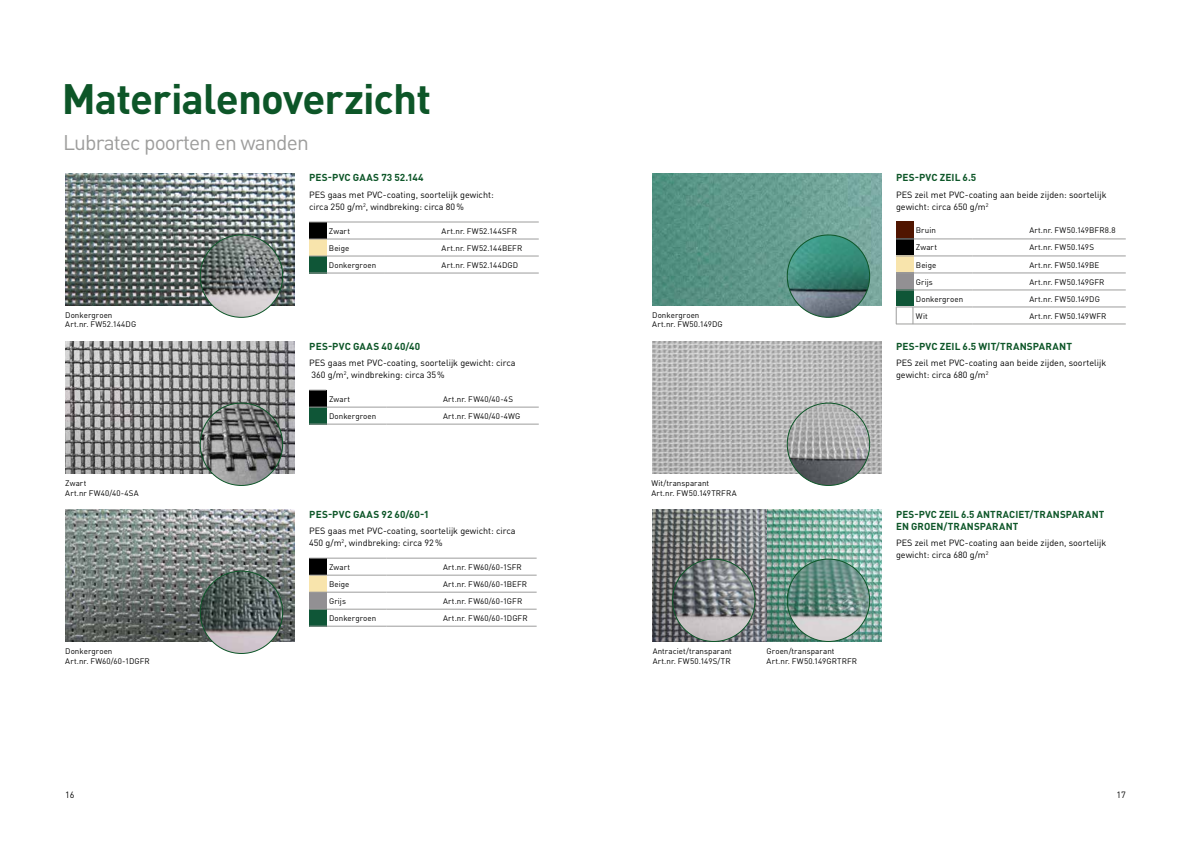
<style>
.page{position:relative;width:1191px;height:842px;background:#fff}
.page>*{position:absolute;margin:0;border:0;box-sizing:border-box;transform-origin:0 0}
.t1{font:700 42px "DIN Pro";letter-spacing:-.02em;color:#0d5628}
.t2{font:21px "DIN Pro";letter-spacing:-.04em;color:#9d9d9c}
.t3{font:700 10px/12px "DIN Pro";letter-spacing:.01em;color:#0d5628}
.t4{font:9px/12px "DIN Pro";color:#000}
.t5{font:8px/9.6px "DIN Pro";letter-spacing:.01em;color:#000}
.t6{font:8px/9.6px "DIN Pro";letter-spacing:.03em;color:#000}
.t7{font:8px "DIN Pro";letter-spacing:.035em;color:#000}
</style>
<div class="page">
<img style="left:652px;top:510px;width:230px;height:132px">
<img style="left:672px;top:559px;width:83px;height:82px;border-radius:41px">
<div style="left:672px;top:559px;width:83px;height:83px;border:1px solid #0d5628;border-radius:50%"></div>
<img style="left:787px;top:559px;width:82px;height:82px;border-radius:41px">
<img style="left:652px;top:342px;width:230px;height:132px">
<img style="left:787px;top:403px;width:82px;height:82px;border-radius:41px">
<img style="left:652px;top:174px;width:230px;height:132px">
<img style="left:787px;top:235px;width:82px;height:82px;border-radius:41px">
<img style="left:65px;top:174px;width:230px;height:132px">
<img style="left:65px;top:342px;width:230px;height:132px">
<img style="left:65px;top:510px;width:230px;height:132px">
<div style="left:309px;top:222px;width:17px;height:17px;background:#000"></div>
<div style="left:309px;top:239px;width:17px;height:17px;background:#f8e4ac"></div>
<div style="left:309px;top:256px;width:17px;height:17px;background:#0f5637"></div>
<svg style="left:309px;top:222px;width:17px;height:1px"></svg>
<hr style="left:326px;top:222px;width:59px;height:1px;background:#9d9d9c">
<hr style="left:385px;top:222px;width:154px;height:1px;background:#9d9d9c">
<svg style="left:309px;top:239px;width:17px;height:1px"></svg>
<hr style="left:326px;top:239px;width:59px;height:1px;background:#9d9d9c">
<hr style="left:385px;top:239px;width:154px;height:1px;background:#9d9d9c">
<svg style="left:309px;top:256px;width:17px;height:1px"></svg>
<hr style="left:326px;top:256px;width:59px;height:1px;background:#9d9d9c">
<hr style="left:385px;top:256px;width:154px;height:1px;background:#9d9d9c">
<svg style="left:309px;top:273px;width:17px;height:1px"></svg>
<hr style="left:326px;top:273px;width:59px;height:1px;background:#9d9d9c">
<hr style="left:385px;top:273px;width:154px;height:1px;background:#9d9d9c">
<div style="left:309px;top:390px;width:17px;height:17px;background:#000"></div>
<div style="left:309px;top:407px;width:17px;height:17px;background:#0f5637"></div>
<svg style="left:309px;top:407px;width:17px;height:1px"></svg>
<hr style="left:326px;top:407px;width:60px;height:1px;background:#9d9d9c">
<hr style="left:386px;top:407px;width:153px;height:1px;background:#9d9d9c">
<svg style="left:309px;top:424px;width:17px;height:1px"></svg>
<hr style="left:326px;top:424px;width:60px;height:1px;background:#9d9d9c">
<hr style="left:386px;top:424px;width:153px;height:1px;background:#9d9d9c">
<svg style="left:309px;top:390px;width:17px;height:1px"></svg>
<div style="left:309px;top:558px;width:17px;height:17px;background:#000"></div>
<div style="left:309px;top:575px;width:17px;height:17px;background:#f8e4ac"></div>
<div style="left:309px;top:592px;width:17px;height:17px;background:#929093"></div>
<div style="left:309px;top:609px;width:17px;height:17px;background:#0f5637"></div>
<svg style="left:309px;top:558px;width:17px;height:1px"></svg>
<hr style="left:326px;top:558px;width:60px;height:1px;background:#9d9d9c">
<hr style="left:386px;top:558px;width:150px;height:1px;background:#9d9d9c">
<svg style="left:309px;top:575px;width:17px;height:1px"></svg>
<hr style="left:326px;top:575px;width:60px;height:1px;background:#9d9d9c">
<hr style="left:386px;top:575px;width:150px;height:1px;background:#9d9d9c">
<hr style="left:326px;top:592px;width:60px;height:1px;background:#9d9d9c">
<hr style="left:386px;top:592px;width:150px;height:1px;background:#9d9d9c">
<hr style="left:326px;top:609px;width:60px;height:1px;background:#9d9d9c">
<hr style="left:386px;top:609px;width:150px;height:1px;background:#9d9d9c">
<svg style="left:309px;top:609px;width:17px;height:1px"></svg>
<svg style="left:309px;top:626px;width:17px;height:1px"></svg>
<hr style="left:326px;top:626px;width:60px;height:1px;background:#9d9d9c">
<hr style="left:386px;top:626px;width:150px;height:1px;background:#9d9d9c">
<img style="left:200px;top:235px;width:83px;height:82px;border-radius:41px">
<img style="left:200px;top:403px;width:83px;height:82px;border-radius:41px">
<div style="left:200px;top:403px;width:83px;height:83px;border:1px solid #0d5628;border-radius:50%"></div>
<img style="left:200px;top:571px;width:83px;height:82px;border-radius:41px">
<div style="left:200px;top:571px;width:83px;height:83px;border:1px solid #0d5628;border-radius:50%"></div>
<div style="left:896px;top:222px;width:17px;height:17px;background:#501500"></div>
<div style="left:896px;top:239px;width:17px;height:17px;background:#000"></div>
<div style="left:896px;top:256px;width:17px;height:17px;background:#f8e4ac"></div>
<div style="left:896px;top:273px;width:17px;height:17px;background:#929093"></div>
<div style="left:896px;top:290px;width:17px;height:17px;background:#0f5637"></div>
<svg style="left:896px;top:239px;width:17px;height:1px"></svg>
<hr style="left:913px;top:239px;width:59px;height:1px;background:#9d9d9c">
<hr style="left:972px;top:239px;width:153px;height:1px;background:#9d9d9c">
<svg style="left:896px;top:290px;width:17px;height:1px"></svg>
<hr style="left:913px;top:273px;width:59px;height:1px;background:#9d9d9c">
<hr style="left:913px;top:290px;width:59px;height:1px;background:#9d9d9c">
<hr style="left:972px;top:273px;width:153px;height:1px;background:#9d9d9c">
<hr style="left:972px;top:290px;width:153px;height:1px;background:#9d9d9c">
<svg style="left:896px;top:256px;width:17px;height:1px"></svg>
<hr style="left:913px;top:256px;width:59px;height:1px;background:#9d9d9c">
<hr style="left:913px;top:307px;width:59px;height:1px;background:#9d9d9c">
<hr style="left:972px;top:256px;width:153px;height:1px;background:#9d9d9c">
<hr style="left:972px;top:307px;width:153px;height:1px;background:#9d9d9c">
<hr style="left:913px;top:324px;width:59px;height:1px;background:#9d9d9c">
<hr style="left:972px;top:324px;width:153px;height:1px;background:#9d9d9c">
<svg style="left:896px;top:307px;width:17px;height:18px"></svg>
<h1 class="t1" style="left:62px;top:66px;width:371px">Materialenoverzicht</h1>
<h2 class="t2" style="left:63px;top:126px;width:247px">Lubratec poorten en wanden</h2>
<p class="t5" style="left:65px;top:310px;width:73px">Donkergroen<br>Art.nr. FW52.144DG</p>
<p class="t6" style="left:65px;top:478px;width:75px">Zwart<br>Art.nr FW40/40-4SA</p>
<p class="t5" style="left:65px;top:646px;width:86px">Donkergroen<br>Art.nr. FW60/60-1DGFR</p>
<p class="t3" style="left:309px;top:171px;width:116px">PES-PVC GAAS 73 52.144</p>
<p class="t4" style="left:309px;top:188px;width:186px">PES gaas met PVC-coating, soortelijk gewicht: circa 250 g/m<sup>2</sup>, windbreking: circa 80%</p>
<p class="t5" style="left:329px;top:225px;width:23px">Zwart</p>
<p class="t6" style="left:441px;top:225px;width:77px">Art.nr. FW52.144SFR</p>
<p class="t5" style="left:329px;top:242px;width:22px">Beige</p>
<p class="t5" style="left:441px;top:242px;width:82px">Art.nr. FW52.144BEFR</p>
<p class="t5" style="left:329px;top:259px;width:49px">Donkergroen</p>
<p class="t5" style="left:441px;top:259px;width:78px">Art.nr. FW52.144DGD</p>
<p class="t3" style="left:309px;top:339px;width:112px">PES-PVC GAAS 40 40/40</p>
<p class="t4" style="left:309px;top:356px;width:208px">PES gaas met PVC-coating, soortelijk gewicht: circa<br>360 g/m<sup>2</sup>, windbreking: circa 35%</p>
<p class="t5" style="left:329px;top:393px;width:23px">Zwart</p>
<p class="t7" style="left:443px;top:393px;width:72px">Art.nr. FW40/40-4S</p>
<p class="t5" style="left:329px;top:410px;width:49px">Donkergroen</p>
<p class="t6" style="left:443px;top:410px;width:79px">Art.nr. FW40/40-4WG</p>
<p class="t3" style="left:309px;top:507px;width:122px">PES-PVC GAAS 92 60/60-1</p>
<p class="t4" style="left:309px;top:524px;width:208px">PES gaas met PVC-coating, soortelijk gewicht: circa<br>450 g/m<sup>2</sup>, windbreking: circa 92%</p>
<p class="t5" style="left:329px;top:561px;width:23px">Zwart</p>
<p class="t5" style="left:443px;top:561px;width:80px">Art.nr. FW60/60-1SFR</p>
<p class="t5" style="left:329px;top:578px;width:22px">Beige</p>
<p class="t5" style="left:443px;top:578px;width:86px">Art.nr. FW60/60-1BEFR</p>
<p class="t5" style="left:329px;top:595px;width:18px">Grijs</p>
<p class="t5" style="left:443px;top:595px;width:81px">Art.nr. FW60/60-1GFR</p>
<p class="t5" style="left:329px;top:612px;width:49px">Donkergroen</p>
<p class="t5" style="left:443px;top:612px;width:86px">Art.nr. FW60/60-1DGFR</p>
<p class="t5" style="left:652px;top:310px;width:72px">Donkergroen<br>Art.nr. FW50.149DG</p>
<p class="t3" style="left:896px;top:171px;width:82px">PES-PVC ZEIL 6.5</p>
<p class="t4" style="left:896px;top:188px;width:212px">PES zeil met PVC-coating aan beide zijden: soortelijk gewicht: circa 650 g/m<sup>2</sup></p>
<p class="t5" style="left:916px;top:225px;width:22px">Bruin</p>
<p class="t5" style="left:1029px;top:225px;width:88px">Art.nr. FW50.149BFR8.8</p>
<p class="t5" style="left:916px;top:242px;width:23px">Zwart</p>
<p class="t5" style="left:1029px;top:242px;width:66px">Art.nr. FW50.149S</p>
<p class="t5" style="left:916px;top:259px;width:22px">Beige</p>
<p class="t5" style="left:1029px;top:259px;width:71px">Art.nr. FW50.149BE</p>
<p class="t5" style="left:916px;top:276px;width:18px">Grijs</p>
<p class="t5" style="left:1029px;top:276px;width:77px">Art.nr. FW50.149GFR</p>
<p class="t5" style="left:916px;top:293px;width:49px">Donkergroen</p>
<p class="t5" style="left:1029px;top:293px;width:72px">Art.nr. FW50.149DG</p>
<p class="t5" style="left:916px;top:310px;width:13px">Wit</p>
<p class="t5" style="left:1029px;top:310px;width:79px">Art.nr. FW50.149WFR</p>
<p class="t3" style="left:896px;top:339px;width:177px">PES-PVC ZEIL 6.5 WIT/TRANSPARANT</p>
<p class="t4" style="left:896px;top:356px;width:212px">PES zeil met PVC-coating aan beide zijden, soortelijk gewicht: circa 680 g/m<sup>2</sup></p>
<p class="t5" style="left:651px;top:478px;width:87px">Wit/transparant<br>Art.nr. FW50.149TRFRA</p>
<p class="t5" style="left:652px;top:646px;width:81px">Antraciet/transparant<br>Art.nr. FW50.149S/TR</p>
<p class="t5" style="left:766px;top:646px;width:92px">Groen/transparant<br>Art.nr. FW50.149GRTRFR</p>
<p class="t3" style="left:896px;top:508px;width:210px">PES-PVC ZEIL 6.5 ANTRACIET/TRANSPARANT<br>EN GROEN/TRANSPARANT</p>
<p class="t4" style="left:896px;top:536px;width:212px">PES zeil met PVC-coating aan beide zijden, soortelijk gewicht: circa 680 g/m<sup>2</sup></p>
<p class="t4" style="left:65px;top:788px;width:11px">16</p>
<p class="t4" style="left:1116px;top:788px;width:11px">17</p>
</div>
